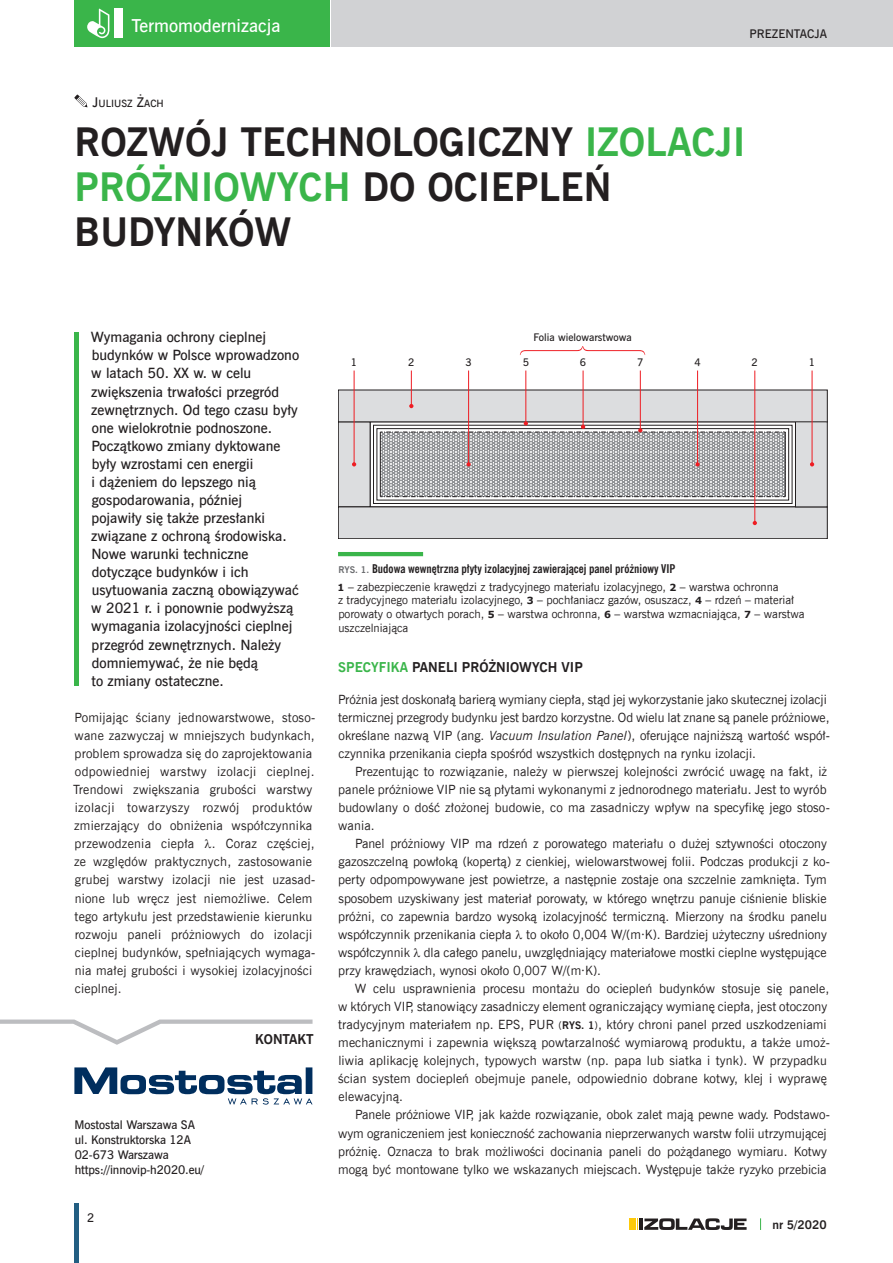
<style>
.page{position:relative;width:893px;height:1263px;background:#fff}
.page>*{position:absolute;margin:0;border:0;box-sizing:border-box;transform-origin:0 0}
.t1{font:700 39px/45px "News Goth EU";color:#231f20}
.t2{font:18px "News Goth Dm EU";color:#fff}
.t3{font:14.25px/18px "News Goth Dm EU";color:#231f20}
.t4{font:700 13.5px "News Goth EU";color:#231f20}
.t5{font:12.75px/18px "News Goth EU";letter-spacing:.005em;color:#231f20}
.t6{font:12px/15px "News Goth Dm EU";letter-spacing:-.01em;color:#231f20}
.t7{font:700 12px "News Goth Cn EU";color:#231f20}
.t8{font:700 12px "News Goth EU";color:#231f20}
.t9{font:11.55px/13.5px "News Goth EU";color:#231f20}
.t10{font:10.5px "News Goth Dm EU";color:#231f20}
.t11{font:10.2px "News Goth Dm EU";color:#231f20}
.s1{font-size:13.5px}
.s2{color:#3ab54a}
.s3{font-family:"News Goth EU";font-size:9.3px;color:#6c6d70}
.s4{font-family:"Verdana";font-weight:700;font-size:9.75px}
.s5{font-style:italic}
.s6{font-size:10.5px}
.s7{font-weight:700;font-size:10.5px}
</style>
<div class="page">
<svg style="left:74px;top:95px;width:14px;height:12px"></svg>
<div style="left:74px;top:332px;width:5px;height:354px;background:#3ab54a"></div>
<svg style="left:74px;top:1067px;width:239px;height:37px"></svg>
<svg style="left:0;top:1019px;width:313px;height:26px"></svg>
<hr style="left:338px;top:552px;width:85px;height:4px;background:#3ab54a">
<div style="left:338px;top:422px;width:32px;height:85px;background:#dcdddf"></div>
<div style="left:338px;top:422px;width:32px;height:85px;border:1px solid #231f20"></div>
<div style="left:338px;top:390px;width:489px;height:32px;background:#dcdddf"></div>
<div style="left:338px;top:507px;width:489px;height:32px;background:#dcdddf"></div>
<div style="left:338px;top:507px;width:489px;height:32px;border:1px solid #231f20"></div>
<div style="left:795px;top:422px;width:32px;height:85px;background:#dcdddf"></div>
<hr style="left:354px;top:370px;width:1px;height:94px;background:#ee1d23">
<svg style="left:352px;top:462px;width:4px;height:4px"></svg>
<hr style="left:411px;top:370px;width:1px;height:36px;background:#ee1d23">
<svg style="left:409px;top:404px;width:4px;height:4px"></svg>
<hr style="left:468px;top:370px;width:1px;height:94px;background:#ee1d23">
<hr style="left:525px;top:370px;width:1px;height:53px;background:#ee1d23">
<hr style="left:583px;top:370px;width:1px;height:57px;background:#ee1d23">
<hr style="left:640px;top:370px;width:1px;height:60px;background:#ee1d23">
<hr style="left:697px;top:370px;width:1px;height:94px;background:#ee1d23">
<svg style="left:370px;top:421px;width:426px;height:86px"></svg>
<hr style="left:754px;top:370px;width:1px;height:153px;background:#ee1d23">
<svg style="left:753px;top:521px;width:4px;height:4px"></svg>
<hr style="left:812px;top:370px;width:1px;height:94px;background:#ee1d23">
<svg style="left:810px;top:462px;width:4px;height:4px"></svg>
<svg style="left:520px;top:346px;width:125px;height:9px"></svg>
<div style="left:74px;top:0;width:256px;height:47px;background:#3ab54a"></div>
<div style="left:332px;top:0;width:561px;height:47px;background:#d1d2d4"></div>
<div style="left:74px;top:1203px;width:5px;height:60px;background:#225e82"></div>
<div style="left:630px;top:1218px;width:6px;height:12px;background:#feca0a"></div>
<svg style="left:637px;top:1218px;width:110px;height:12px"></svg>
<svg style="left:760px;top:1218px;width:1px;height:12px"></svg>
<svg style="left:87px;top:9px;width:22px;height:29px"></svg>
<div style="left:114px;top:9px;width:9px;height:29px;background:#fff"></div>
<h2 class="t2" style="left:131px;top:15px;width:151px">Termomodernizacja</h2>
<p class="t6" style="left:749px;top:27px;width:79px">PREZENTACJA</p>
<p class="t11" style="left:93px;top:97px;width:73px"><span class="s1">J</span>ULIUSZ <span class="s1">Ż</span>ACH</p>
<h1 class="t1" style="left:74px;top:121px;width:673px">ROZWÓJ TECHNOLOGICZNY <span class="s2">IZOLACJI<br>PRÓŻNIOWYCH</span> DO OCIEPLEŃ<br>BUDYNKÓW</h1>
<p class="t3" style="left:91px;top:329px;width:210px">Wymagania ochrony cieplnej budynków w Polsce wprowadzono w latach 50. XX w. w celu zwiększenia trwałości przegród zewnętrznych. Od tego czasu były one wielokrotnie podnoszone.<br>Początkowo zmiany dyktowane były wzrostami cen energii<br>i dążeniem do lepszego nią gospodarowania, później<br>pojawiły się także przesłanki związane z ochroną środowiska.<br>Nowe warunki techniczne dotyczące budynków i ich usytuowania zaczną obowiązywać w 2021 r. i ponownie podwyższą wymagania izolacyjności cieplnej przegród zewnętrznych. Należy domniemywać, że nie będą<br>to zmiany ostateczne.</p>
<p class="t5" style="left:73px;top:709px;width:244px">Pomijając ściany jednowarstwowe, stoso&shy;wane zazwyczaj w mniejszych budynkach, problem sprowadza się do zaprojektowania odpowiedniej warstwy izolacji cieplnej.<br>Trendowi zwiększania grubości warstwy izolacji towarzyszy rozwój produktów zmierzający do obniżenia współczynnika przewodzenia ciepła</p>
<p class="t5" style="left:74px;top:835px;width:243px;text-indent:138px">. Coraz częściej, ze względów praktycznych, zastosowanie grubej warstwy izolacji nie jest uzasad&shy;nione lub wręcz jest niemożliwe. Celem tego artykułu jest przedstawienie kierunku rozwoju paneli próżniowych do izolacji cieplnej budynków, spełniających wymaga&shy;nia małej grubości i wysokiej izolacyjności cieplnej.</p>
<p class="t6" style="left:75px;top:1117px;width:131px">Mostostal Warszawa SA ul. Konstruktorska 12A<br>02-673 Warszawa https://innovip-h2020.eu/</p>
<p class="t6" style="left:87px;top:1211px;width:9px">2</p>
<p class="t4" style="left:255px;top:1030px;width:60px">KONTAKT</p>
<p class="t10" style="left:534px;top:331px;width:100px">Folia wielowarstwowa</p>
<p class="t10" style="left:351px;top:356px;width:8px">1</p>
<p class="t10" style="left:408px;top:356px;width:8px">2</p>
<p class="t10" style="left:465px;top:356px;width:8px">3</p>
<p class="t10" style="left:523px;top:356px;width:8px">5</p>
<p class="t10" style="left:580px;top:356px;width:8px">6</p>
<p class="t10" style="left:637px;top:356px;width:8px">7</p>
<p class="t10" style="left:694px;top:356px;width:8px">4</p>
<p class="t10" style="left:752px;top:356px;width:8px">2</p>
<p class="t10" style="left:809px;top:356px;width:8px">1</p>
<p class="t7" style="left:339px;top:561px;width:338px"><span class="s3">RYS. 1.</span> Budowa wewnętrzna płyty izolacyjnej zawierającej panel próżniowy VIP</p>
<p class="t9" style="left:338px;top:580px;width:469px"><span class="s4">1</span> – zabezpieczenie krawędzi z tradycyjnego materiału izolacyjnego, <span class="s4">2</span> – warstwa ochronna<br>z tradycyjnego materiału izolacyjnego, <span class="s4">3</span> – pochłaniacz gazów, osuszacz, <span class="s4">4</span> – rdzeń – materiał porowaty o otwartych porach, <span class="s4">5</span> – warstwa ochronna, <span class="s4">6</span> – warstwa wzmacniająca, <span class="s4">7</span> – warstwa uszczelniająca</p>
<p class="t4" style="left:338px;top:658px;width:246px"><span class="s2">SPECYFIKA</span> PANELI PRÓŻNIOWYCH VIP</p>
<p class="t5" style="left:338px;top:691px;width:493px">Próżnia jest doskonałą barierą wymiany ciepła, stąd jej wykorzystanie jako skutecznej izolacji termicznej przegrody budynku jest bardzo korzystne. Od wielu lat znane są panele próżniowe, określane nazwą VIP (ang. <span class="s5">Vacuum Insulation Panel</span>), oferujące najniższą wartość współ&shy;czynnika przenikania ciepła spośród wszystkich dostępnych na rynku izolacji.</p>
<p class="t5" style="left:338px;top:763px;width:493px;text-indent:17px">Prezentując to rozwiązanie, należy w pierwszej kolejności zwrócić uwagę na fakt, iż panele próżniowe VIP nie są płytami wykonanymi z jednorodnego materiału. Jest to wyrób budowlany o dość złożonej budowie, co ma zasadniczy wpływ na specyfikę jego stoso&shy;wania.</p>
<p class="t5" style="left:338px;top:835px;width:493px;text-indent:17px">Panel próżniowy VIP ma rdzeń z porowatego materiału o dużej sztywności otoczony gazoszczelną powłoką (kopertą) z cienkiej, wielowarstwowej folii. Podczas produkcji z ko&shy;perty odpompowywane jest powietrze, a następnie zostaje ona szczelnie zamknięta. Tym sposobem uzyskiwany jest materiał porowaty, w którego wnętrzu panuje ciśnienie bliskie próżni, co zapewnia bardzo wysoką izolacyjność termiczną. Mierzony na środku panelu współczynnik przenikania ciepła to około 0,004 W/(m·K). Bardziej użyteczny uśredniony współczynnik dla całego panelu, uwzględniający materiałowe mostki cieplne występujące przy krawędziach, wynosi około 0,007 W/(m·K).</p>
<p class="t5" style="left:338px;top:979px;width:493px;text-indent:17px">W celu usprawnienia procesu montażu do ociepleń budynków stosuje się panele, w których VIP, stanowiący zasadniczy element ograniczający wymianę ciepła, jest otoczony tradycyjnym materiałem np. EPS, PUR <span class="s6">(</span><span class="s7">RYS. 1</span><span class="s6">)</span>, który chroni panel przed uszkodzeniami mechanicznymi i zapewnia większą powtarzalność wymiarową produktu, a także umoż&shy;liwia aplikację kolejnych, typowych warstw (np. papa lub siatka i tynk). W przypadku ścian system dociepleń obejmuje panele, odpowiednio dobrane kotwy, klej i wyprawę elewacyjną.</p>
<p class="t5" style="left:338px;top:1106px;width:493px;text-indent:17px">Panele próżniowe VIP, jak każde rozwiązanie, obok zalet mają pewne wady. Podstawo&shy;wym ograniczeniem jest konieczność zachowania nieprzerwanych warstw folii utrzymującej próżnię. Oznacza to brak możliwości docinania paneli do pożądanego wymiaru. Kotwy mogą być montowane tylko we wskazanych miejscach. Występuje także ryzyko przebicia</p>
<p class="t8" style="left:773px;top:1217px;width:56px">nr 5/2020</p>
</div>
